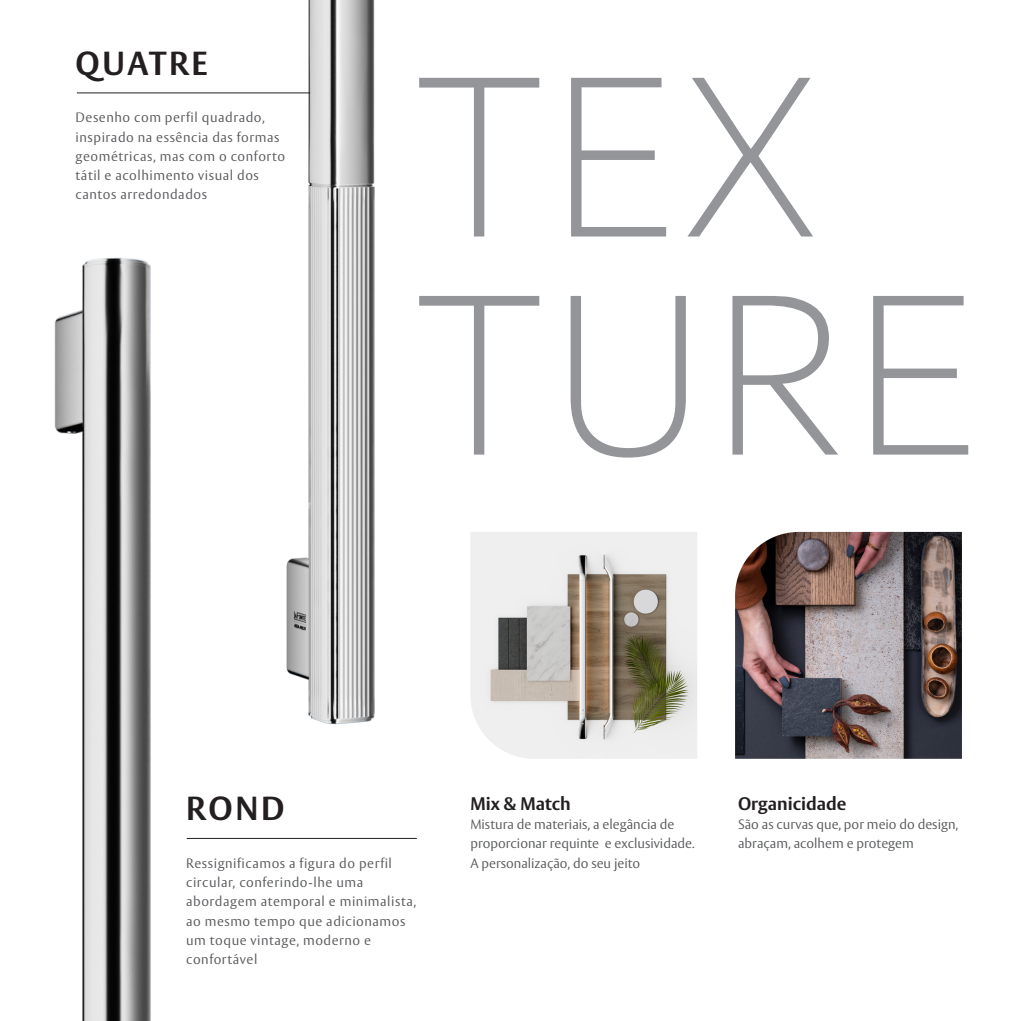
<style>
.page{position:relative;width:1021px;height:1021px;background:#fff}
.page>*{position:absolute;margin:0;border:0;box-sizing:border-box;transform-origin:0 0}
.t1{font:300 242.85px/218px "Corbel";letter-spacing:.02em;color:#939598}
.t2{font:700 33px "ASSA Vesta";letter-spacing:.08em;color:#231f20}
.t3{font:700 18px "ASSA Vesta";color:#231f20}
.t4{font:300 13.5px/19.2px "ASSA Vesta";letter-spacing:.04em;color:#57585a}
.t5{font:300 13.5px/19.2px "ASSA Vesta";color:#57585a}
</style>
<div class="page">
<img style="left:474px;top:532px;width:223px;height:226px">
<img style="left:735px;top:532px;width:172px;height:226px">
<hr style="left:1020px;top:0;width:1px;height:1020px;background:#f2f3f4">
<img style="left:234px;top:0;width:240px;height:725px">
<img style="left:54px;top:228px;width:188px;height:792px">
<img style="left:907px;top:531px;width:55px;height:228px">
<hr style="left:77px;top:92px;width:233px;height:1px;background:#231f20">
<hr style="left:187px;top:838px;width:230px;height:1px;background:#231f20">
<h2 class="t2" style="left:76px;top:43px;width:133px">QUATRE</h2>
<p class="t4" style="left:76px;top:109px;width:211px">Desenho com perfil quadrado, inspirado na essência das formas geométricas, mas com o conforto tátil e acolhimento visual dos cantos arredondados</p>
<h1 class="t1" style="left:413px;top:38px;width:570px">TEX<br>TURE</h1>
<h2 class="t2" style="left:186px;top:788px;width:100px">ROND</h2>
<p class="t4" style="left:186px;top:854px;width:232px">Ressignificamos a figura do perfil circular, conferindo-lhe uma abordagem atemporal e minimalista, ao mesmo tempo que adicionamos um toque vintage, moderno e confortável</p>
<h3 class="t3" style="left:470px;top:792px;width:102px">Mix &amp; Match</h3>
<p class="t5" style="left:470px;top:815px;width:226px">Mistura de materiais, a elegância de proporcionar requinte e exclusividade.<br>A personalização, do seu jeito</p>
<h3 class="t3" style="left:738px;top:792px;width:110px">Organicidade</h3>
<p class="t5" style="left:738px;top:815px;width:222px">São as curvas que, por meio do design, abraçam, acolhem e protegem</p>
</div>
